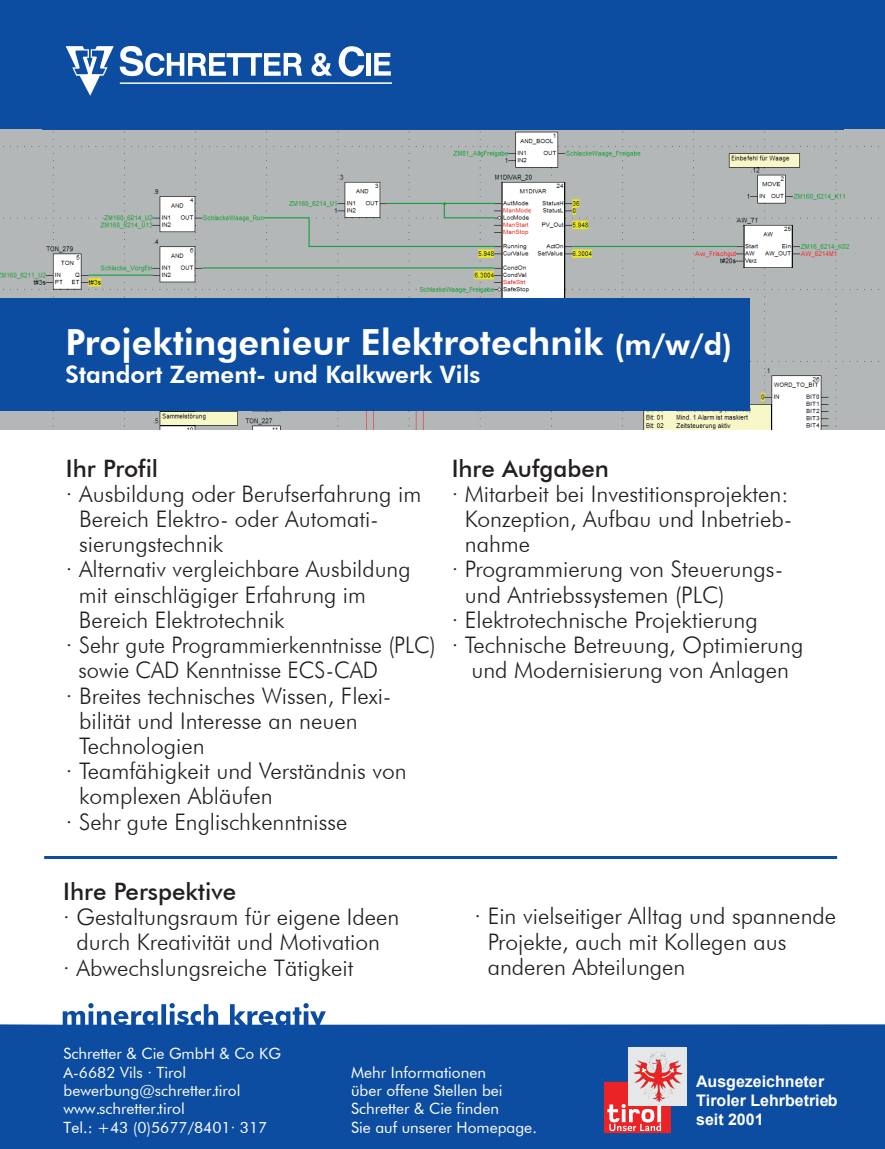
<style>
.page{position:relative;width:885px;height:1149px;background:#fff}
.page>*{position:absolute;margin:0;border:0;box-sizing:border-box;transform-origin:0 0}
.t1{font:800 36px "Futura BT";color:#fff}
.t2{font:500 24px "Futura BT";color:#231f20}
.t3{font:800 24px "Futura BT";color:#fff}
.t4{font:300 22.8px/25.2px "Futura BT";color:#231f20}
.t5{font:300 22.8px "Futura BT";color:#231f20;scale:.96 1}
.t6{font:700 15.9px/19.5px "Arial";color:#fff}
.t7{font:15.6px/18.3px "Futura BT";color:#fff}
.s1{font-size:30px}
</style>
<div class="page">
<img style="left:0;top:129px;width:884px;height:300px">
<svg style="left:0;top:1004px;width:884px;height:144px;background:#2d64ad"></svg>
<svg style="left:88px;top:1003px;width:5px;height:4px"></svg>
<svg style="left:169px;top:1003px;width:6px;height:4px"></svg>
<svg style="left:303px;top:1003px;width:5px;height:4px"></svg>
<div style="left:628px;top:1047px;width:59px;height:58px;background:#e6e7e9"></div>
<svg style="left:604px;top:1051px;width:78px;height:81px"></svg>
<div style="left:0;top:0;width:884px;height:129px;background:#0d4da1"></div>
<svg style="left:66px;top:46px;width:48px;height:50px"></svg>
<hr style="left:120px;top:82px;width:272px;height:2px;background:#fff">
<div style="left:366px;top:53px;width:5px;height:23px;background:#fff"></div>
<svg style="left:374px;top:53px;width:17px;height:23px"></svg>
<svg style="left:338px;top:46px;width:26px;height:30px"></svg>
<svg style="left:120px;top:46px;width:182px;height:30px"></svg>
<svg style="left:311px;top:53px;width:21px;height:23px"></svg>
<hr style="left:44px;top:855px;width:793px;height:3px;background:#0d4da1">
<div style="left:0;top:298px;width:749px;height:112px;background:#0d4da1"></div>
<h1 class="t1" style="left:65px;top:320px;width:668px">Projektingenieur Elektrotechnik <span class="s1">(m/w/d)</span></h1>
<p class="t3" style="left:65px;top:360px;width:416px">Standort Zement- und Kalkwerk Vils</p>
<p class="t2" style="left:66px;top:453px;width:94px">Ihr Profil</p>
<p class="t4" style="left:66px;top:480px;width:357px">· Ausbildung oder Berufserfahrung im</p>
<p class="t4" style="left:79px;top:506px;width:300px">Bereich Elektro- oder Automati-</p>
<p class="t4" style="left:79px;top:531px;width:146px">sierungstechnik</p>
<p class="t4" style="left:66px;top:556px;width:346px">· Alternativ vergleichbare Ausbildung</p>
<p class="t4" style="left:79px;top:581px;width:288px">mit einschlägiger Erfahrung im</p>
<p class="t4" style="left:79px;top:606px;width:207px">Bereich Elektrotechnik</p>
<p class="t4" style="left:66px;top:632px;width:371px">· Sehr gute Programmierkenntnisse (PLC)</p>
<p class="t5" style="left:79px;top:656px;width:313px">sowie CAD Kenntnisse ECS-CAD</p>
<p class="t4" style="left:66px;top:682px;width:326px">· Breites technisches Wissen, Flexi-</p>
<p class="t4" style="left:79px;top:707px;width:280px">bilität und Interesse an neuen</p>
<p class="t4" style="left:79px;top:732px;width:127px">Technologien</p>
<p class="t4" style="left:66px;top:758px;width:342px">· Teamfähigkeit und Verständnis von</p>
<p class="t4" style="left:79px;top:783px;width:195px">komplexen Abläufen</p>
<p class="t4" style="left:66px;top:808px;width:283px">· Sehr gute Englischkenntnisse</p>
<p class="t2" style="left:63px;top:876px;width:174px">Ihre Perspektive</p>
<p class="t4" style="left:63px;top:904px;width:337px">· Gestaltungsraum für eigene Ideen</p>
<p class="t4" style="left:76px;top:929px;width:305px">durch Kreativität und Motivation</p>
<p class="t4" style="left:63px;top:954px;width:291px">· Abwechslungsreiche Tätigkeit</p>
<p class="t2" style="left:451px;top:453px;width:159px">Ihre Aufgaben</p>
<p class="t4" style="left:451px;top:480px;width:338px">· Mitarbeit bei Investitionsprojekten:</p>
<p class="t4" style="left:465px;top:506px;width:329px">Konzeption, Aufbau und Inbetrieb-</p>
<p class="t4" style="left:465px;top:531px;width:67px">nahme</p>
<p class="t4" style="left:451px;top:556px;width:333px">· Programmierung von Steuerungs-</p>
<p class="t4" style="left:465px;top:581px;width:261px">und Antriebssystemen (PLC)</p>
<p class="t4" style="left:451px;top:606px;width:307px">· Elektrotechnische Projektierung</p>
<p class="t4" style="left:451px;top:632px;width:353px">· Technische Betreuung, Optimierung</p>
<p class="t4" style="left:471px;top:657px;width:319px">und Modernisierung von Anlagen</p>
<p class="t4" style="left:487px;top:903px;width:350px;text-indent:-13px">· Ein vielseitiger Alltag und spannende<br>Projekte, auch mit Kollegen aus anderen Abteilungen</p>
<p class="t7" style="left:63px;top:1044px;width:219px">Schretter &amp; Cie GmbH &amp; Co KG<br>A-6682 Vils · Tirol bewerbung@schretter.tirol www.schretter.tirol<br>Tel.: +43 (0)5677/8401· 317</p>
<p class="t7" style="left:351px;top:1062px;width:187px">Mehr Informationen<br>über offene Stellen bei<br>Schretter &amp; Cie finden<br>Sie auf unserer Homepage.</p>
<p class="t6" style="left:696px;top:1071px;width:143px">Ausgezeichneter<br>Tiroler Lehrbetrieb seit 2001</p>
</div>
